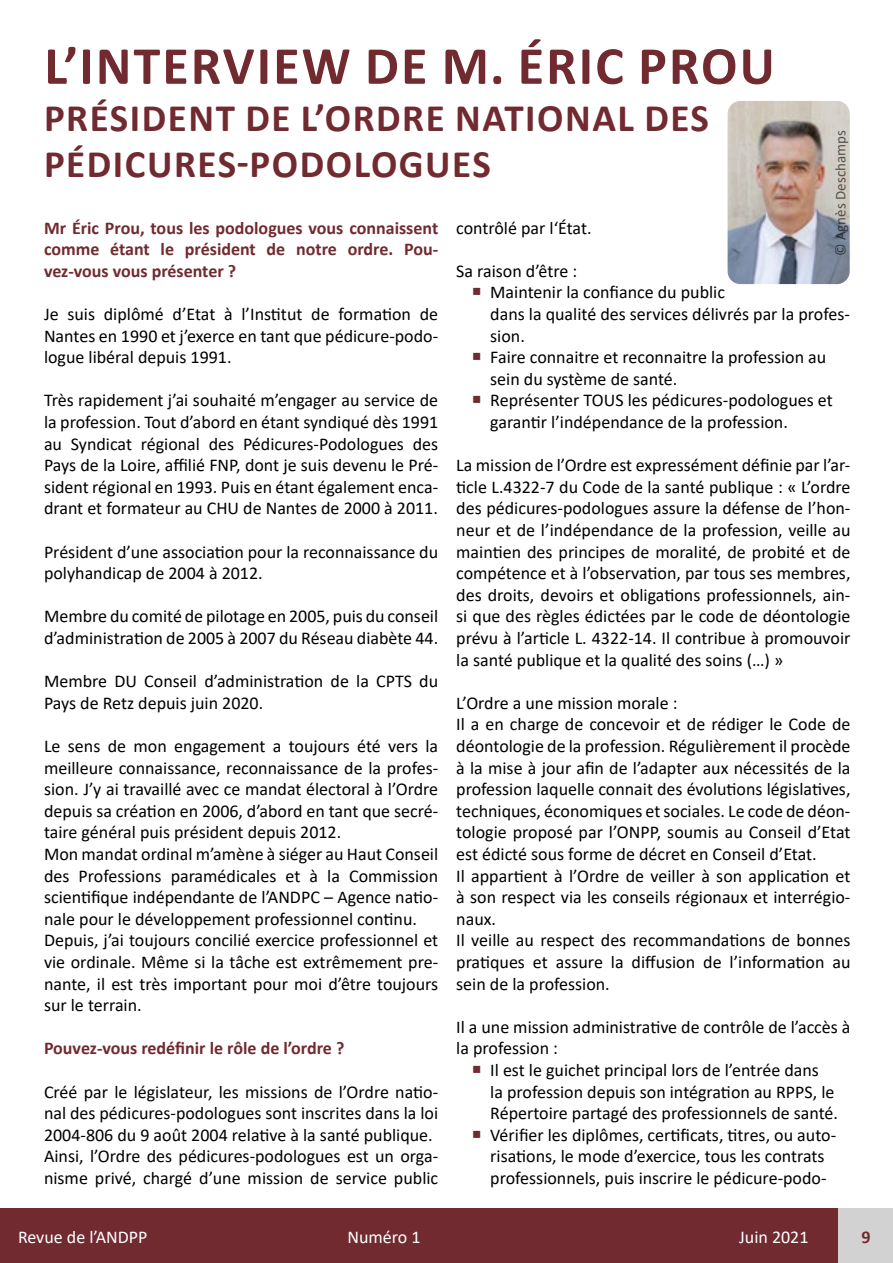
<style>
.page{position:relative;width:893px;height:1263px;background:#fff}
.page>*{position:absolute;margin:0;border:0;box-sizing:border-box;transform-origin:0 0}
.t1{font:700 54px "Calibri";letter-spacing:.04em;color:#712a30}
.t2{font:700 39px/46.8px "Calibri";letter-spacing:.04em;color:#712a30}
.t3{font:18px/21.6px "Calibri";color:#000}
.t4{font:700 18px/21.6px "Calibri";color:#712a30;text-align:justify}
.t5{font:18px "Calibri";color:#fff}
.t6{font:15px "Calibri";color:#000}
</style>
<div class="page">
<div style="left:0;top:1209px;width:839px;height:54px;background:#712a30"></div>
<div style="left:839px;top:1209px;width:54px;height:54px;background:#d2d2d2"></div>
<img style="left:728px;top:101px;width:122px;height:183px">
<h1 class="t1" style="left:44px;top:28px;width:732px">L’INTERVIEW DE M. ÉRIC PROU</h1>
<h2 class="t2" style="left:44px;top:94px;width:666px">PRÉSIDENT DE L’ORDRE NATIONAL DES<br>PÉDICURES-PODOLOGUES</h2>
<p class="t6" style="left:830px;top:256px;width:127px;rotate:-90deg">© Agnès Deschamps</p>
<p class="t4" style="left:44px;top:217px;width:396px">Mr Éric Prou, tous les podologues vous connaissent comme étant le président de notre ordre. Pou&shy;vez-vous vous présenter ?</p>
<p class="t3" style="left:44px;top:303px;width:396px;text-align:justify">Je suis diplômé d’Etat à l’Institut de formation de Nantes en 1990 et j’exerce en tant que pédicure-podo&shy;logue libéral depuis 1991.</p>
<p class="t3" style="left:44px;top:389px;width:396px;text-align:justify">Très rapidement j’ai souhaité m’engager au service de la profession. Tout d’abord en étant syndiqué dès 1991 au Syndicat régional des Pédicures-Podologues des Pays de la Loire, affilié FNP, dont je suis devenu le Pré&shy;sident régional en 1993. Puis en étant également enca&shy;drant et formateur au CHU de Nantes de 2000 à 2011.</p>
<p class="t3" style="left:44px;top:540px;width:396px">Président d’une association pour la reconnaissance du polyhandicap de 2004 à 2012.</p>
<p class="t3" style="left:44px;top:605px;width:396px">Membre du comité de pilotage en 2005, puis du conseil d’administration de 2005 à 2007 du Réseau diabète 44.</p>
<p class="t3" style="left:44px;top:670px;width:396px">Membre DU Conseil d’administration de la CPTS du<br>Pays de Retz depuis juin 2020.</p>
<p class="t3" style="left:44px;top:735px;width:396px">Le sens de mon engagement a toujours été vers la meilleure connaissance, reconnaissance de la profes&shy;sion. J’y ai travaillé avec ce mandat électoral à l’Ordre depuis sa création en 2006, d’abord en tant que secré&shy;taire général puis président depuis 2012.<br>Mon mandat ordinal m’amène à siéger au Haut Conseil des Professions paramédicales et à la Commission scientifique indépendante de l’ANDPC – Agence natio&shy;nale pour le développement professionnel continu.<br>Depuis, j’ai toujours concilié exercice professionnel et vie ordinale. Même si la tâche est extrêmement pre&shy;nante, il est très important pour moi d’être toujours sur le terrain.</p>
<p class="t4" style="left:44px;top:1037px;width:302px">Pouvez-vous redéfinir le rôle de l’ordre ?</p>
<p class="t3" style="left:44px;top:1080px;width:396px">Créé par le législateur, les missions de l’Ordre natio&shy;nal des pédicures-podologues sont inscrites dans la loi 2004-806 du 9 août 2004 relative à la santé publique.<br>Ainsi, l’Ordre des pédicures-podologues est un orga&shy;nisme privé, chargé d’une mission de service public</p>
<p class="t3" style="left:456px;top:216px;width:137px">contrôlé par l‘État.</p>
<p class="t3" style="left:490px;top:260px;width:361px;text-indent:-34px">Sa raison d’être :<br>Maintenir la confiance du public<br>dans la qualité des services délivrés par la profes&shy;sion.<br>Faire connaitre et reconnaitre la profession au sein du système de santé.<br>Représenter TOUS les pédicures-podologues et garantir l’indépendance de la profession.</p>
<p class="t3" style="left:456px;top:454px;width:396px;text-align:justify">La mission de l’Ordre est expressément définie par l’ar&shy;ticle L.4322-7 du Code de la santé publique : « L’ordre des pédicures-podologues assure la défense de l’hon&shy;neur et de l’indépendance de la profession, veille au maintien des principes de moralité, de probité et de compétence et à l’observation, par tous ses membres, des droits, devoirs et obligations professionnels, ain&shy;si que des règles édictées par le code de déontologie prévu à l’article L. 4322-14. Il contribue à promouvoir la santé publique et la qualité des soins (…) »</p>
<p class="t3" style="left:456px;top:692px;width:396px">L’Ordre a une mission morale :<br>Il a en charge de concevoir et de rédiger le Code de déontologie de la profession. Régulièrement il procède à la mise à jour afin de l’adapter aux nécessités de la profession laquelle connait des évolutions législatives, techniques, économiques et sociales. Le code de déon&shy;tologie proposé par l’ONPP, soumis au Conseil d’Etat est édicté sous forme de décret en Conseil d’Etat.<br>Il appartient à l’Ordre de veiller à son application et à son respect via les conseils régionaux et interrégio&shy;naux.<br>Il veille au respect des recommandations de bonnes pratiques et assure la diffusion de l’information au sein de la profession.</p>
<p class="t3" style="left:456px;top:1016px;width:396px">Il a une mission administrative de contrôle de l’accès à</p>
<p class="t3" style="left:456px;top:1037px;width:103px">la profession :</p>
<p class="t3" style="left:490px;top:1059px;width:330px">Il est le guichet principal lors de l’entrée dans</p>
<p class="t3" style="left:490px;top:1080px;width:346px">la profession depuis son intégration au RPPS, le</p>
<p class="t3" style="left:490px;top:1102px;width:349px">Répertoire partagé des professionnels de santé.</p>
<p class="t3" style="left:490px;top:1124px;width:347px">Vérifier les diplômes, certificats, titres, ou auto-</p>
<p class="t3" style="left:490px;top:1145px;width:336px">risations, le mode d’exercice, tous les contrats</p>
<p class="t3" style="left:490px;top:1167px;width:338px">professionnels, puis inscrire le pédicure-podo-</p>
<p class="t5" style="left:18px;top:1224px;width:131px">Revue de l’ANDPP</p>
<p class="t5" style="left:347px;top:1224px;width:75px">Numéro 1</p>
<p class="t5" style="left:739px;top:1224px;width:71px">Juin 2021</p>
<p class="t4" style="left:861px;top:1226px;width:11px">9</p>
</div>
